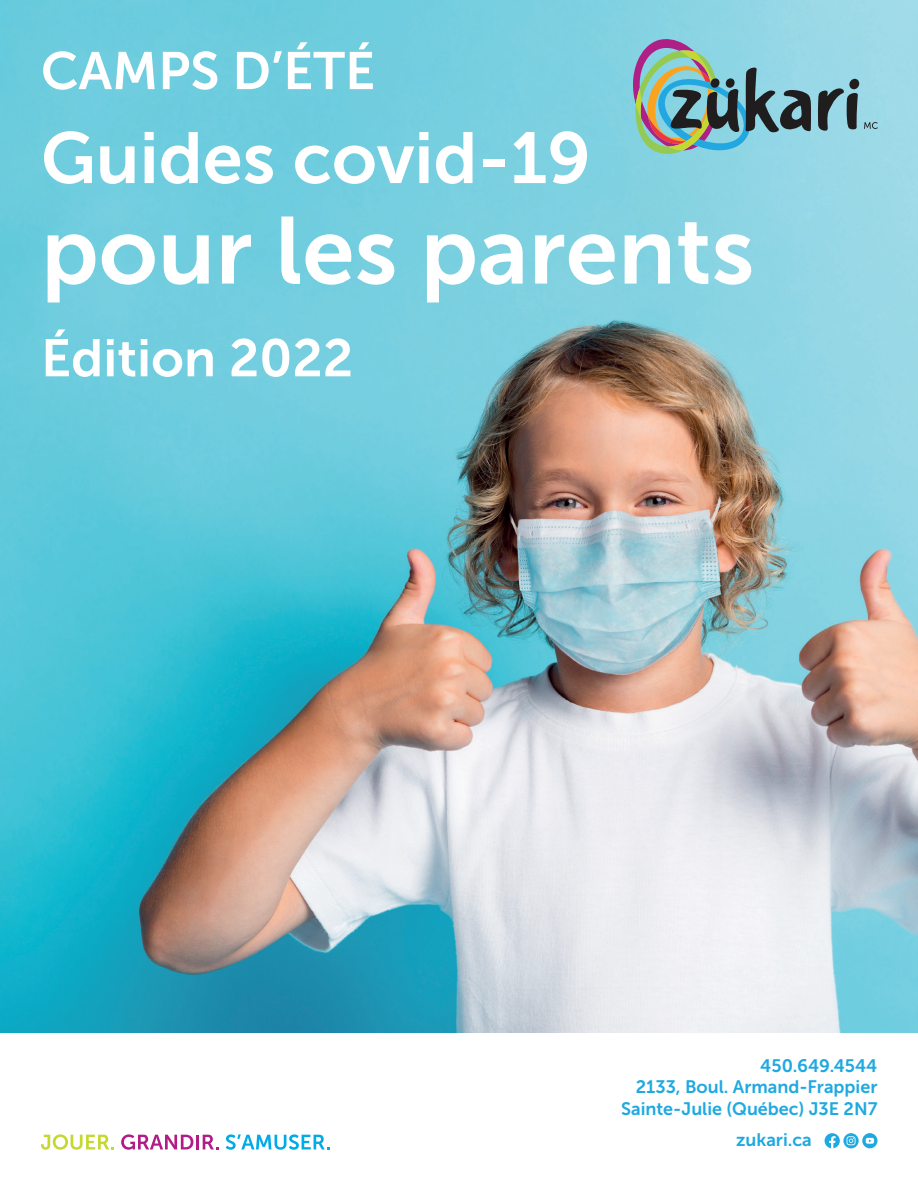
<style>
.page{position:relative;width:918px;height:1188px;background:#fff}
.page>*{position:absolute;margin:0;border:0;box-sizing:border-box;transform-origin:0 0}
.t1{font:94.5px "Museo Sans 700";color:#fff}
.t2{font:72px "Museo Sans 700";color:#fff}
.t3{font:52.5px "Museo Sans 700";color:#fff}
.t4{font:18px/21.6px "Museo Sans 700";color:#1fa9e1;text-align:right}
</style>
<div class="page">
<img style="left:0;top:0;width:918px;height:1032px">
<svg style="left:862px;top:1133px;width:16px;height:15px"></svg>
<svg style="left:825px;top:1133px;width:34px;height:15px"></svg>
<svg style="left:866px;top:1138px;width:8px;height:6px"></svg>
<svg style="left:41px;top:1134px;width:73px;height:16px"></svg>
<svg style="left:121px;top:1134px;width:72px;height:16px"></svg>
<hr style="left:196px;top:1135px;width:3px;height:14px;background:#b11c89">
<svg style="left:203px;top:1135px;width:16px;height:14px"></svg>
<svg style="left:226px;top:1134px;width:103px;height:16px"></svg>
<svg style="left:632px;top:38px;width:179px;height:117px;background:#7ca6aa"></svg>
<svg style="left:818px;top:79px;width:60px;height:52px;background:#749da8"></svg>
<h3 class="t3" style="left:41px;top:42px;width:336px">CAMPS D’ÉTÉ</h3>
<h2 class="t2" style="left:41px;top:118px;width:551px">Guides covid-19</h2>
<h1 class="t1" style="left:41px;top:198px;width:715px">pour les parents</h1>
<h3 class="t3" style="left:41px;top:329px;width:314px">Édition 2022</h3>
<p class="t4" style="left:621px;top:1055px;width:258px">450.649.4544<br>2133, Boul. Armand-Frappier<br>Sainte-Julie (Québec) J3E 2N7</p>
<p class="t4" style="left:736px;top:1129px;width:77px">zukari.ca</p>
</div>
